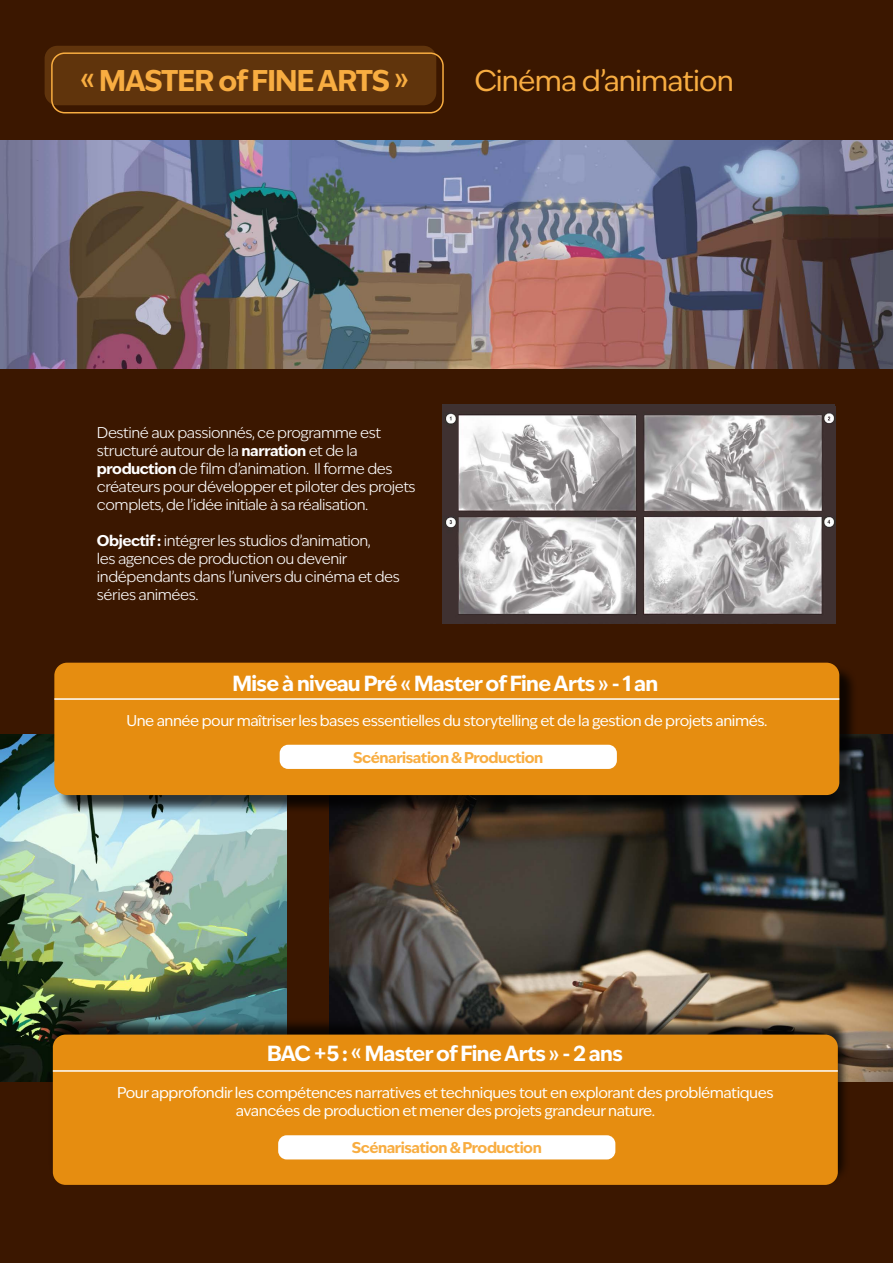
<style>
.page{position:relative;width:893px;height:1263px;background:#fff}
.page>*{position:absolute;margin:0;border:0;box-sizing:border-box;transform-origin:0 0}
.t1{font:700 28.8px "Ivy Epic";letter-spacing:-.03em;color:#f8ad41}
.t2{font:28.8px "Ivy Epic";letter-spacing:-.03em;color:#f8ad41}
.t3{font:700 21px "Ivy Epic";letter-spacing:-.03em;color:#fff}
.t4{font:300 15px/18px "Ivy Epic";letter-spacing:-.03em;color:#fff}
.t5{font:15px/18px "Ivy Epic";letter-spacing:-.03em;color:#fff;text-align:center}
.t6{font:700 15px "Ivy Epic";letter-spacing:-.03em;color:#f8ad41}
.s1{font-weight:700}
</style>
<div class="page">
<div style="left:1px;top:0;width:892px;height:1263px;background:#3b1700"></div>
<div style="left:45px;top:46px;width:391px;height:59px;background:#60340c;border-radius:13px"></div>
<div style="left:51px;top:52px;width:393px;height:61px;border:2px solid #f8ad41;border-radius:13px"></div>
<img style="left:0;top:141px;width:893px;height:227px">
<img style="left:442px;top:407px;width:393px;height:216px">
<img style="left:0;top:735px;width:287px;height:346px">
<img style="left:329px;top:735px;width:564px;height:346px">
<div style="left:56px;top:665px;width:802px;height:149px;background:#000;opacity:.75"></div>
<div style="left:54px;top:663px;width:785px;height:132px;background:#e68d10;border-radius:13px"></div>
<div style="left:280px;top:745px;width:337px;height:24px;background:#fff;border-radius:9px"></div>
<hr style="left:54px;top:698px;width:785px;height:2px;background:#fff">
<div style="left:48px;top:1017px;width:801px;height:167px;background:#000;opacity:.75"></div>
<div style="left:53px;top:1034px;width:785px;height:151px;background:#e68d10;border-radius:13px"></div>
<div style="left:278px;top:1135px;width:337px;height:24px;background:#fff;border-radius:9px"></div>
<hr style="left:53px;top:1070px;width:785px;height:2px;background:#fff">
<h1 class="t1" style="left:80px;top:61px;width:330px">« MASTER of FINE ARTS »</h1>
<h1 class="t2" style="left:474px;top:61px;width:261px">Cinéma d’animation</h1>
<p class="t4" style="left:97px;top:423px;width:320px">Destiné aux passionnés, ce programme est structuré autour de la <span class="s1">narration</span> et de la <span class="s1">production</span> de film d’animation. Il forme des créateurs pour développer et piloter des projets complets, de l’idée initiale à sa réalisation.</p>
<p class="t4" style="left:97px;top:531px;width:304px"><span class="s1">Objectif :</span> intégrer les studios d’animation,<br>les agences de production ou devenir indépendants dans l’univers du cinéma et des séries animées.</p>
<h2 class="t3" style="left:232px;top:669px;width:427px">Mise à niveau Pré « Master of Fine Arts » - 1 an</h2>
<p class="t5" style="left:127px;top:712px;width:642px">Une année pour maîtriser les bases essentielles du storytelling et de la gestion de projets animés.</p>
<p class="t6" style="left:353px;top:747px;width:192px">Scénarisation &amp; Production</p>
<h2 class="t3" style="left:267px;top:1039px;width:357px">BAC +5 : « Master of Fine Arts » - 2 ans</h2>
<p class="t5" style="left:117px;top:1084px;width:658px">Pour approfondir les compétences narratives et techniques tout en explorant des problématiques avancées de production et mener des projets grandeur nature.</p>
<p class="t6" style="left:352px;top:1137px;width:192px">Scénarisation &amp; Production</p>
</div>
